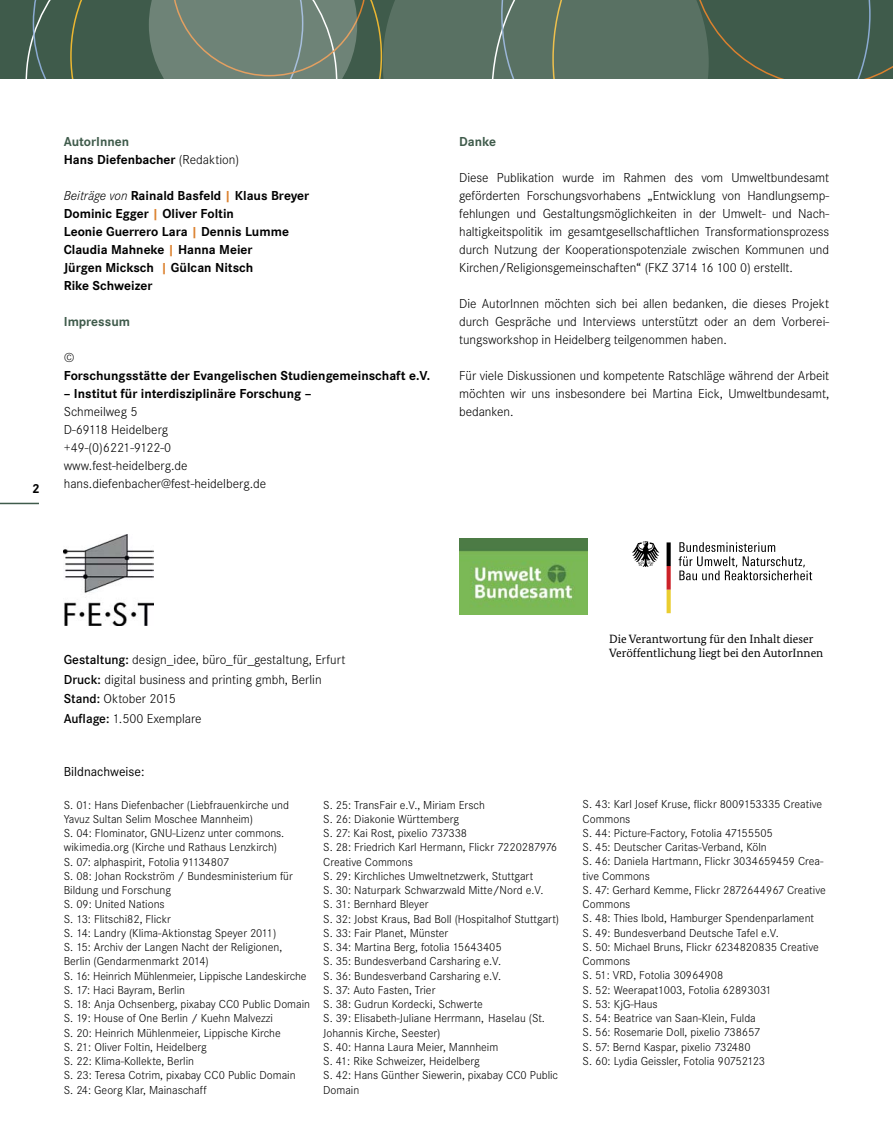
<style>
.page{position:relative;width:893px;height:1136px;background:#fff}
.page>*{position:absolute;margin:0;border:0;box-sizing:border-box;transform-origin:0 0}
.t1{font:300 13.5px/18px "Corporate S";letter-spacing:-.005em;color:#000;text-align:justify}
.t2{font:700 13.5px/18px "Corporate S";color:#000}
.t3{font:700 13.5px "Corporate S";color:#3f5b4b}
.t4{font:13.5px "Corporate S";color:#000}
.t5{font:300 12px/14.2px "Corporate S";color:#000}
.t6{font:12px/13.5px "Bundes Serif";color:#000}
.s1{font-weight:300}
.s2{font-weight:300;font-style:italic}
.s3{color:#db812e}
.s4{font-weight:600}
</style>
<div class="page">
<div style="left:0;top:0;width:893px;height:79px;background:#3f5b4b"></div>
<hr style="left:0;top:502px;width:39px;height:2px;background:#3f5b4b">
<svg style="left:26px;top:0;width:867px;height:79px"></svg>
<img style="left:64px;top:534px;width:89px;height:91px">
<img style="left:459px;top:538px;width:128px;height:77px">
<svg style="left:632px;top:541px;width:27px;height:26px"></svg>
<svg style="left:667px;top:542px;width:4px;height:71px"></svg>
<svg style="left:679px;top:542px;width:133px;height:38px"></svg>
<p class="t2" style="left:32px;top:479px;width:9px">2</p>
<h3 class="t3" style="left:64px;top:133px;width:67px">AutorInnen</h3>
<p class="t2" style="left:64px;top:150px;width:177px">Hans Diefenbacher <span class="s1">(Redaktion)</span></p>
<p class="t2" style="left:64px;top:186px;width:247px"><span class="s2">Beiträge von</span> Rainald Basfeld <span class="s3">|</span> Klaus Breyer<br>Dominic Egger <span class="s3">|</span> Oliver Foltin<br>Leonie Guerrero Lara <span class="s3">|</span> Dennis Lumme<br>Claudia Mahneke <span class="s3">|</span> Hanna Meier<br>Jürgen Micksch <span class="s3">|</span> Gülcan Nitsch<br>Rike Schweizer</p>
<h2 class="t3" style="left:64px;top:313px;width:68px">Impressum</h2>
<p class="t1" style="left:64px;top:348px;width:12px">©</p>
<p class="t2" style="left:64px;top:366px;width:368px">Forschungsstätte der Evangelischen Studiengemeinschaft e.V.</p>
<p class="t2" style="left:64px;top:384px;width:249px">– Institut für interdisziplinäre Forschung –</p>
<p class="t1" style="left:64px;top:402px;width:75px">Schmeilweg 5</p>
<p class="t1" style="left:64px;top:420px;width:106px">D-69118 Heidelberg</p>
<p class="t1" style="left:64px;top:438px;width:109px">+49-(0)6221-9122-0</p>
<p class="t1" style="left:64px;top:456px;width:125px">www.fest-heidelberg.de</p>
<p class="t1" style="left:64px;top:474px;width:204px">hans.diefenbacher@fest-heidelberg.de</p>
<h3 class="t3" style="left:459px;top:133px;width:38px">Danke</h3>
<p class="t1" style="left:459px;top:168px;width:371px">Diese Publikation wurde im Rahmen des vom Umweltbundesamt geförderten Forschungsvorhabens „Entwicklung von Handlungsemp&shy;fehlungen und Gestaltungsmöglichkeiten in der Umwelt- und Nach&shy;haltigkeitspolitik im gesamtgesellschaftlichen Transformationsprozess durch Nutzung der Kooperationspotenziale zwischen Kommunen und Kirchen/Religionsgemeinschaften“ (FKZ 3714 16 100 0) erstellt.</p>
<p class="t1" style="left:459px;top:294px;width:371px">Die AutorInnen möchten sich bei allen bedanken, die dieses Projekt durch Gespräche und Interviews unterstützt oder an dem Vorberei&shy;tungsworkshop in Heidelberg teilgenommen haben.</p>
<p class="t1" style="left:459px;top:366px;width:371px">Für viele Diskussionen und kompetente Ratschläge während der Arbeit möchten wir uns insbesondere bei Martina Eick, Umweltbundesamt, bedanken.</p>
<h3 class="t1" style="left:64px;top:651px;width:283px"><span class="s4">Gestaltung:</span> design_idee, büro_für_gestaltung, Erfurt</h3>
<h3 class="t1" style="left:64px;top:670px;width:259px"><span class="s4">Druck:</span> digital business and printing gmbh, Berlin</h3>
<h3 class="t1" style="left:64px;top:690px;width:114px"><span class="s4">Stand:</span> Oktober 2015</h3>
<h3 class="t1" style="left:64px;top:709px;width:139px"><span class="s4">Auflage:</span> 1.500 Exemplare</h3>
<h3 class="t4" style="left:64px;top:763px;width:82px">Bildnachweise:</h3>
<p class="t5" style="left:64px;top:797px;width:227px">S. 01: Hans Diefenbacher (Liebfrauenkirche und<br>Yavuz Sultan Selim Moschee Mannheim)</p>
<p class="t5" style="left:64px;top:826px;width:222px">S. 04: Flominator, GNU-Lizenz unter commons. wikimedia.org (Kirche und Rathaus Lenzkirch)</p>
<p class="t5" style="left:64px;top:854px;width:167px">S. 07: alphaspirit, Fotolia 91134807</p>
<p class="t5" style="left:64px;top:868px;width:230px">S. 08: Johan Rockström / Bundesministerium für<br>Bildung und Forschung</p>
<p class="t5" style="left:64px;top:897px;width:102px">S. 09: United Nations</p>
<p class="t5" style="left:64px;top:911px;width:109px">S. 13: Flitschi82, Flickr</p>
<p class="t5" style="left:64px;top:925px;width:214px">S. 14: Landry (Klima-Aktionstag Speyer 2011)</p>
<p class="t5" style="left:64px;top:940px;width:220px">S. 15: Archiv der Langen Nacht der Religionen,<br>Berlin (Gendarmenmarkt 2014)</p>
<p class="t5" style="left:64px;top:968px;width:244px">S. 16: Heinrich Mühlenmeier, Lippische Landeskirche</p>
<p class="t5" style="left:64px;top:982px;width:123px">S. 17: Haci Bayram, Berlin</p>
<p class="t5" style="left:64px;top:997px;width:248px">S. 18: Anja Ochsenberg, pixabay CC0 Public Domain</p>
<p class="t5" style="left:64px;top:1011px;width:211px">S. 19: House of One Berlin / Kuehn Malvezzi</p>
<p class="t5" style="left:64px;top:1025px;width:219px">S. 20: Heinrich Mühlenmeier, Lippische Kirche</p>
<p class="t5" style="left:64px;top:1039px;width:144px">S. 21: Oliver Foltin, Heidelberg</p>
<p class="t5" style="left:64px;top:1054px;width:132px">S. 22: Klima-Kollekte, Berlin</p>
<p class="t5" style="left:64px;top:1068px;width:233px">S. 23: Teresa Cotrim, pixabay CC0 Public Domain</p>
<p class="t5" style="left:64px;top:1082px;width:144px">S. 24: Georg Klar, Mainaschaff</p>
<p class="t5" style="left:323px;top:797px;width:163px">S. 25: TransFair e.V., Miriam Ersch</p>
<p class="t5" style="left:323px;top:811px;width:137px">S. 26: Diakonie Württemberg</p>
<p class="t5" style="left:323px;top:826px;width:146px">S. 27: Kai Rost, pixelio 737338</p>
<p class="t5" style="left:323px;top:840px;width:236px">S. 28: Friedrich Karl Hermann, Flickr 7220287976<br>Creative Commons</p>
<p class="t5" style="left:323px;top:868px;width:212px">S. 29: Kirchliches Umweltnetzwerk, Stuttgart</p>
<p class="t5" style="left:323px;top:882px;width:222px">S. 30: Naturpark Schwarzwald Mitte/Nord e.V.</p>
<p class="t5" style="left:323px;top:897px;width:107px">S. 31: Bernhard Bleyer</p>
<p class="t5" style="left:323px;top:911px;width:237px">S. 32: Jobst Kraus, Bad Boll (Hospitalhof Stuttgart)</p>
<p class="t5" style="left:323px;top:925px;width:127px">S. 33: Fair Planet, Münster</p>
<p class="t5" style="left:323px;top:939px;width:180px">S. 34: Martina Berg, fotolia 15643405</p>
<p class="t5" style="left:323px;top:954px;width:180px">S. 35: Bundesverband Carsharing e.V.</p>
<p class="t5" style="left:323px;top:968px;width:180px">S. 36: Bundesverband Carsharing e.V.</p>
<p class="t5" style="left:323px;top:982px;width:114px">S. 37: Auto Fasten, Trier</p>
<p class="t5" style="left:323px;top:996px;width:161px">S. 38: Gudrun Kordecki, Schwerte</p>
<p class="t5" style="left:323px;top:1011px;width:223px">S. 39: Elisabeth-Juliane Herrmann, Haselau (St.<br>Johannis Kirche, Seester)</p>
<p class="t5" style="left:323px;top:1039px;width:177px">S. 40: Hanna Laura Meier, Mannheim</p>
<p class="t5" style="left:323px;top:1053px;width:158px">S. 41: Rike Schweizer, Heidelberg</p>
<p class="t5" style="left:323px;top:1068px;width:237px">S. 42: Hans Günther Siewerin, pixabay CC0 Public<br>Domain</p>
<p class="t6" style="left:609px;top:632px;width:216px">Die Verantwortung für den Inhalt dieser<br>Veröffentlichung liegt bei den AutorInnen</p>
<p class="t5" style="left:583px;top:797px;width:241px">S. 43: Karl Josef Kruse, flickr 8009153335 Creative<br>Commons</p>
<p class="t5" style="left:583px;top:825px;width:192px">S. 44: Picture-Factory, Fotolia 47155505</p>
<p class="t5" style="left:583px;top:840px;width:186px">S. 45: Deutscher Caritas-Verband, Köln</p>
<p class="t5" style="left:583px;top:854px;width:242px">S. 46: Daniela Hartmann, Flickr 3034659459 Crea&shy;tive Commons</p>
<p class="t5" style="left:583px;top:882px;width:245px">S. 47: Gerhard Kemme, Flickr 2872644967 Creative<br>Commons</p>
<p class="t5" style="left:583px;top:911px;width:233px">S. 48: Thies Ibold, Hamburger Spendenparlament</p>
<p class="t5" style="left:583px;top:925px;width:198px">S. 49: Bundesverband Deutsche Tafel e.V.</p>
<p class="t5" style="left:583px;top:939px;width:238px">S. 50: Michael Bruns, Flickr 6234820835 Creative<br>Commons</p>
<p class="t5" style="left:583px;top:968px;width:142px">S. 51: VRD, Fotolia 30964908</p>
<p class="t5" style="left:583px;top:982px;width:191px">S. 52: Weerapat1003, Fotolia 62893031</p>
<p class="t5" style="left:583px;top:996px;width:77px">S. 53: KjG-Haus</p>
<p class="t5" style="left:583px;top:1011px;width:175px">S. 54: Beatrice van Saan-Klein, Fulda</p>
<p class="t5" style="left:583px;top:1025px;width:179px">S. 56: Rosemarie Doll, pixelio 738657</p>
<p class="t5" style="left:583px;top:1039px;width:170px">S. 57: Bernd Kaspar, pixelio 732480</p>
<p class="t5" style="left:583px;top:1053px;width:184px">S. 60: Lydia Geissler, Fotolia 90752123</p>
</div>
